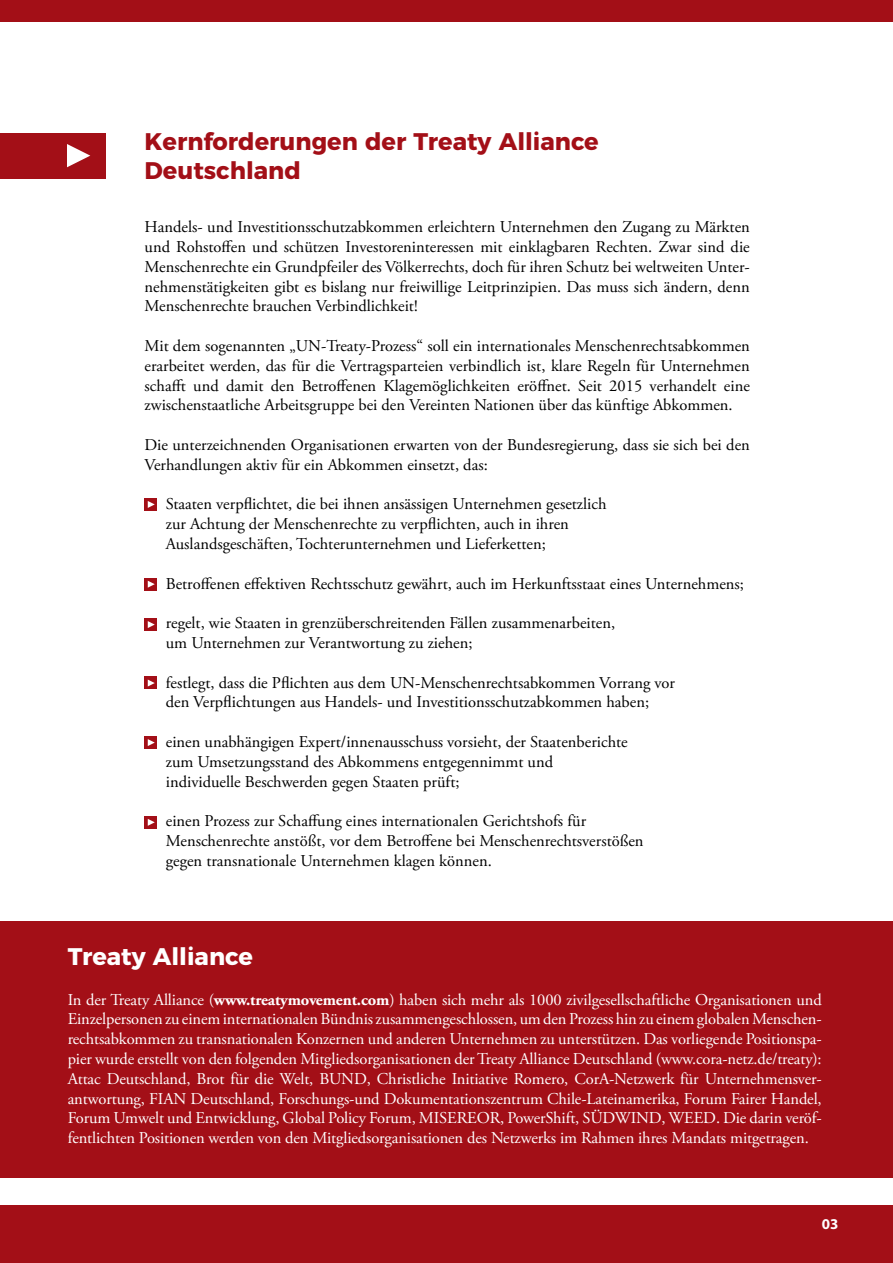
<style>
.page{position:relative;width:893px;height:1263px;background:#fff}
.page>*{position:absolute;margin:0;border:0;box-sizing:border-box;transform-origin:0 0}
.t1{font:700 24px/28.8px "Montserrat";color:#a30f17}
.t2{font:700 24px "Montserrat";color:#fff}
.t3{font:16.5px/19.8px "Adobe Garamond Pro";color:#000}
.t4{font:16.5px/19.8px "Adobe Garamond Pro";letter-spacing:-.01em;color:#fff;text-align:justify}
.t5{font:700 15px "Myriad Pro";color:#fff}
.s1{font-weight:700}
</style>
<div class="page">
<div style="left:0;top:1205px;width:893px;height:58px;background:#a30f17"></div>
<div style="left:0;top:921px;width:893px;height:257px;background:#a30f17"></div>
<div style="left:0;top:133px;width:106px;height:46px;background:#a30f17"></div>
<div style="left:0;top:0;width:893px;height:21px;background:#a30f17"></div>
<svg style="left:67px;top:144px;width:23px;height:23px"></svg>
<div style="left:144px;top:498px;width:13px;height:13px;background:#a30f17"></div>
<svg style="left:148px;top:501px;width:7px;height:7px"></svg>
<div style="left:144px;top:578px;width:13px;height:12px;background:#a30f17"></div>
<svg style="left:148px;top:581px;width:7px;height:7px"></svg>
<div style="left:144px;top:618px;width:13px;height:13px;background:#a30f17"></div>
<svg style="left:148px;top:621px;width:7px;height:7px"></svg>
<div style="left:144px;top:676px;width:13px;height:13px;background:#a30f17"></div>
<svg style="left:148px;top:679px;width:7px;height:7px"></svg>
<div style="left:144px;top:736px;width:13px;height:13px;background:#a30f17"></div>
<svg style="left:148px;top:739px;width:7px;height:7px"></svg>
<div style="left:144px;top:816px;width:13px;height:12px;background:#a30f17"></div>
<svg style="left:148px;top:819px;width:7px;height:7px"></svg>
<h1 class="t1" style="left:145px;top:125px;width:456px">Kernforderungen der Treaty Alliance<br>Deutschland</h1>
<p class="t3" style="left:145px;top:218px;width:607px;text-align:justify">Handels- und Investitionsschutzabkommen erleichtern Unternehmen den Zugang zu Märkten und Rohstoffen und schützen Investoreninteressen mit einklagbaren Rechten. Zwar sind die Menschenrechte ein Grundpfeiler des Völkerrechts, doch für ihren Schutz bei weltweiten Unter&shy;nehmenstätigkeiten gibt es bislang nur freiwillige Leitprinzipien. Das muss sich ändern, denn Menschenrechte brauchen Verbindlichkeit!</p>
<p class="t3" style="left:145px;top:336px;width:607px;text-align:justify">Mit dem sogenannten „UN-Treaty-Prozess“ soll ein internationales Menschenrechtsabkommen erarbeitet werden, das für die Vertragsparteien verbindlich ist, klare Regeln für Unternehmen schafft und damit den Betroffenen Klagemöglichkeiten eröffnet. Seit 2015 verhandelt eine zwischenstaatliche Arbeitsgruppe bei den Vereinten Nationen über das künftige Abkommen.</p>
<p class="t3" style="left:145px;top:435px;width:607px">Die unterzeichnenden Organisationen erwarten von der Bundesregierung, dass sie sich bei den<br>Verhandlungen aktiv für ein Abkommen einsetzt, das:</p>
<p class="t3" style="left:166px;top:495px;width:442px">Staaten verpflichtet, die bei ihnen ansässigen Unternehmen gesetzlich zur Achtung der Menschenrechte zu verpflichten, auch in ihren<br>Auslandsgeschäften, Tochterunternehmen und Lieferketten;</p>
<p class="t3" style="left:166px;top:574px;width:580px">Betroffenen effektiven Rechtsschutz gewährt, auch im Herkunftsstaat eines Unternehmens;</p>
<p class="t3" style="left:166px;top:614px;width:451px">regelt, wie Staaten in grenzüberschreitenden Fällen zusammenarbeiten, um Unternehmen zur Verantwortung zu ziehen;</p>
<p class="t3" style="left:166px;top:673px;width:511px">festlegt, dass die Pflichten aus dem UN-Menschenrechtsabkommen Vorrang vor den Verpflichtungen aus Handels- und Investitionsschutzabkommen haben;</p>
<p class="t3" style="left:166px;top:732px;width:463px">einen unabhängigen Expert/innenausschuss vorsieht, der Staatenberichte zum Umsetzungsstand des Abkommens entgegennimmt und individuelle Beschwerden gegen Staaten prüft;</p>
<p class="t3" style="left:166px;top:812px;width:479px">einen Prozess zur Schaffung eines internationalen Gerichtshofs für<br>Menschenrechte anstößt, vor dem Betroffene bei Menschenrechtsverstößen gegen transnationale Unternehmen klagen können.</p>
<h1 class="t2" style="left:68px;top:937px;width:187px">Treaty Alliance</h1>
<p class="t4" style="left:68px;top:990px;width:756px">In der Treaty Alliance (<span class="s1">www.treatymovement.com</span>) haben sich mehr als 1000 zivilgesellschaftliche Organisationen und Einzelpersonen zu einem internationalen Bündnis zusammengeschlossen, um den Prozess hin zu einem globalen Menschen&shy;rechtsabkommen zu transnationalen Konzernen und anderen Unternehmen zu unterstützen. Das vorliegende Positionspa&shy;pier wurde erstellt von den folgenden Mitgliedsorganisationen der Treaty Alliance Deutschland (www.cora-netz.de/treaty):<br>Attac Deutschland, Brot für die Welt, BUND, Christliche Initiative Romero, CorA-Netzwerk für Unternehmensver&shy;antwortung, FIAN Deutschland, Forschungs-und Dokumentationszentrum Chile-Lateinamerika, Forum Fairer Handel, Forum Umwelt und Entwicklung, Global Policy Forum, MISEREOR, PowerShift, SÜDWIND, WEED. Die darin veröf&shy;fentlichten Positionen werden von den Mitgliedsorganisationen des Netzwerks im Rahmen ihres Mandats mitgetragen.</p>
<p class="t5" style="left:822px;top:1215px;width:18px">03</p>
</div>
